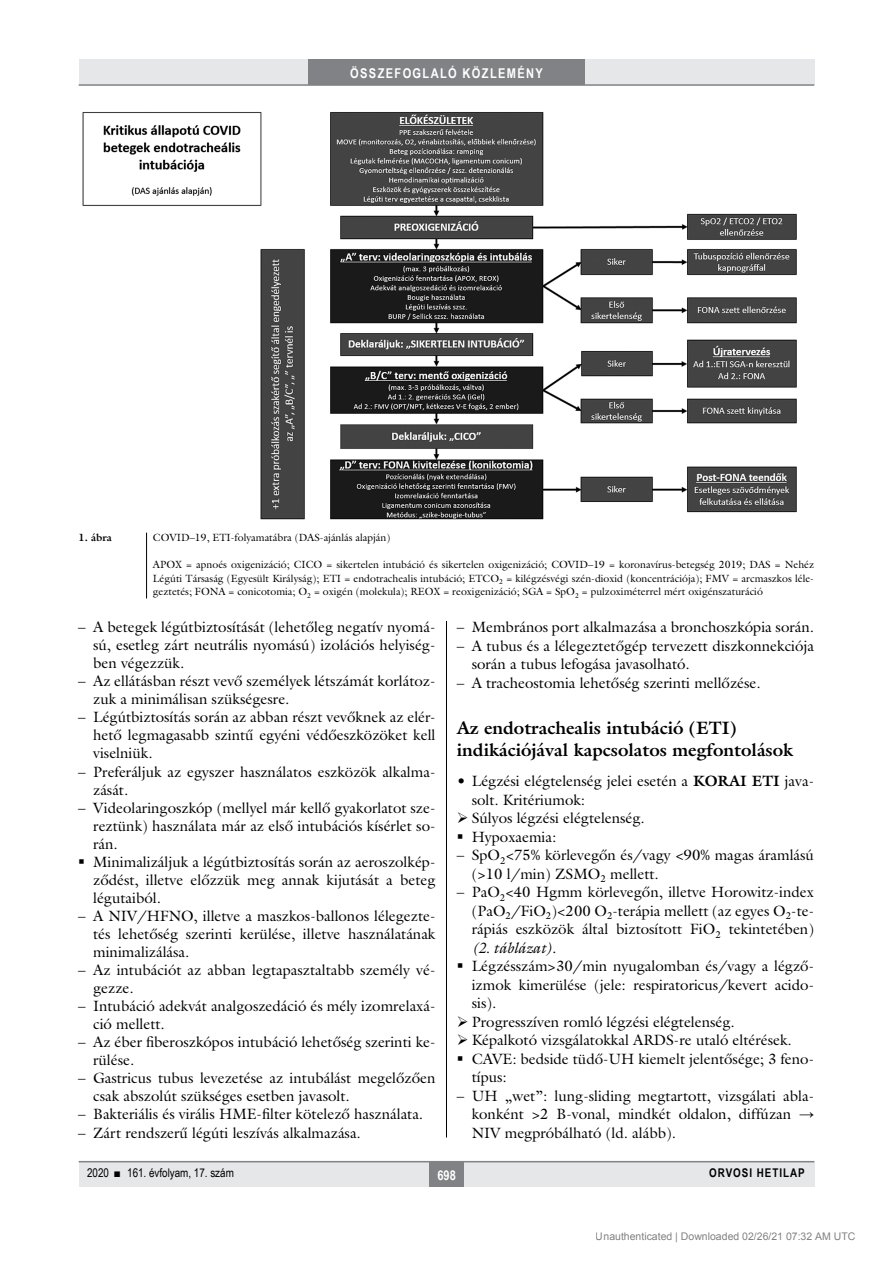
<style>
.page{position:relative;width:893px;height:1263px;background:#fff}
.page>*{position:absolute;margin:0;border:0;box-sizing:border-box;transform-origin:0 0}
.alcimbold{font:700 18px/22px "Galliard Reg";color:#000}
.Body_tompa{font:15px/18px "Galliard Reg";color:#000}
.t1{font:700 13.5px "Arial Narrow";letter-spacing:.1em;color:#fff}
.t2{font:12px "Arial Narrow";color:#000}
.t3{font:700 12px "Arial Narrow";letter-spacing:.08em;color:#000}
.kepalairas2{font:10.5px/13.5px "Galliard Reg";color:#000;text-align:justify}
.t4{font:10.5px "Arial";color:rgb(0 0 0/.5)}
.kepalairas1{font:700 10.5px "Galliard Reg";color:#000}
.s1{font-weight:700}
.s2{font-style:italic}
.s3{font-family:"Times New Roman"}
</style>
<div class="page">
<div style="left:79px;top:1161px;width:735px;height:25px;background:#e6e7e8"></div>
<hr style="left:79px;top:1161px;width:735px;height:1px;background:#808285">
<div style="left:430px;top:1161px;width:34px;height:25px;background:#808285"></div>
<div style="left:79px;top:60px;width:735px;height:25px;background:#e6e7e8"></div>
<div style="left:308px;top:60px;width:277px;height:25px;background:#808285"></div>
<hr style="left:79px;top:84px;width:735px;height:2px;background:#808285">
<hr style="left:446px;top:111px;width:1px;height:1026px;background:#000">
<div style="left:79px;top:111px;width:736px;height:421px;background:#fff"></div>
<img style="left:82px;top:112px;width:715px;height:408px">
<div style="left:79px;top:533px;width:735px;height:88px;background:#fff"></div>
<hr style="left:146px;top:533px;width:1px;height:65px;background:#000">
<p class="t1" style="left:350px;top:63px;width:194px">ÖSSZEFOGLALÓ KÖZLEMÉNY</p>
<p class="kepalairas1" style="left:79px;top:531px;width:35px">1. ábra</p>
<p class="kepalairas2" style="left:153px;top:531px;width:239px">COVID–19, ETI-folyamatábra (DAS-ajánlás alapján)</p>
<p class="kepalairas2" style="left:153px;top:558px;width:663px">APOX = apnoés oxigenizáció; CICO = sikertelen intubáció és sikertelen oxigenizáció; COVID–19 = koronavírus-betegség 2019; DAS = Nehéz Légúti Társaság (Egyesült Királyság); ETI = endotrachealis intubáció; ETCO<sub>2</sub> = kilégzésvégi szén-dioxid (koncentrációja); FMV = arcmaszkos léle&shy;geztetés; FONA = conicotomia; O<sub>2</sub> = oxigén (molekula); REOX = reoxigenizáció; SGA = SpO<sub>2</sub> = pulzoximéterrel mért oxigénszaturáció</p>
<p class="Body_tompa" style="left:93px;top:618px;width:344px;text-align:justify;text-indent:-15px">– A betegek légútbiztosítását (lehetőleg negatív nyomá&shy;sú, esetleg zárt neutrális nyomású) izolációs helyiség&shy;ben végezzük.</p>
<p class="Body_tompa" style="left:93px;top:672px;width:344px;text-indent:-15px">– Az ellátásban részt vevő személyek létszámát korlátoz&shy;zuk a minimálisan szükségesre.</p>
<p class="Body_tompa" style="left:93px;top:708px;width:344px;text-align:justify;text-indent:-15px">– Légútbiztosítás során az abban részt vevőknek az elér&shy;hető legmagasabb szintű egyéni védőeszközöket kell viselniük.</p>
<p class="Body_tompa" style="left:93px;top:762px;width:344px;text-indent:-15px">– Preferáljuk az egyszer használatos eszközök alkalma&shy;zását.</p>
<p class="Body_tompa" style="left:93px;top:798px;width:344px;text-align:justify;text-indent:-15px">– Videolaringoszkóp (mellyel már kellő gyakorlatot sze&shy;reztünk) használata már az első intubációs kísérlet so&shy;rán.</p>
<p class="Body_tompa" style="left:93px;top:852px;width:344px;text-align:justify;text-indent:-15px">▪ Minimalizáljuk a légútbiztosítás során az aeroszolkép&shy;ződést, illetve előzzük meg annak kijutását a beteg légutaiból.</p>
<p class="Body_tompa" style="left:93px;top:907px;width:344px;text-align:justify;text-indent:-15px">– A NIV/HFNO, illetve a maszkos-ballonos lélegezte&shy;tés lehetőség szerinti kerülése, illetve használatának minimalizálása.</p>
<p class="Body_tompa" style="left:93px;top:961px;width:344px;text-indent:-15px">– Az intubációt az abban legtapasztaltabb személy vé&shy;gezze.</p>
<p class="Body_tompa" style="left:93px;top:997px;width:344px;text-indent:-15px">– Intubáció adekvát analgoszedáció és mély izomrelaxá&shy;ció mellett.</p>
<p class="Body_tompa" style="left:93px;top:1033px;width:344px;text-indent:-15px">– Az éber fiberoszkópos intubáció lehetőség szerinti ke&shy;rülése.</p>
<p class="Body_tompa" style="left:93px;top:1069px;width:344px;text-indent:-15px">– Gastricus tubus levezetése az intubálást megelőzően csak abszolút szükséges esetben javasolt.</p>
<p class="Body_tompa" style="left:78px;top:1105px;width:347px">– Bakteriális és virális HME-filter kötelező használata.</p>
<p class="Body_tompa" style="left:78px;top:1123px;width:284px">– Zárt rendszerű légúti leszívás alkalmazása.</p>
<p class="Body_tompa" style="left:457px;top:618px;width:359px">– Membrános port alkalmazása a bronchoszkópia során.</p>
<p class="Body_tompa" style="left:472px;top:636px;width:344px;line-height:18.5px;text-indent:-15px">– A tubus és a lélegeztetőgép tervezett diszkonnekciója során a tubus lefogása javasolható.</p>
<p class="Body_tompa" style="left:457px;top:673px;width:305px">– A tracheostomia lehetőség szerinti mellőzése.</p>
<p class="alcimbold" style="left:457px;top:716px;width:338px">Az endotrachealis intubáció (ETI) indikációjával kapcsolatos megfontolások</p>
<p class="Body_tompa" style="left:472px;top:772px;width:344px;line-height:18.5px;text-indent:-15px">• Légzési elégtelenség jelei esetén a <span class="s1">KORAI ETI</span> java&shy;solt. Kritériumok:</p>
<p class="Body_tompa" style="left:457px;top:809px;width:190px">➢ Súlyos légzési elégtelenség.</p>
<p class="Body_tompa" style="left:457px;top:827px;width:101px">▪ Hypoxaemia:</p>
<p class="Body_tompa" style="left:472px;top:846px;width:344px;line-height:18.5px;text-indent:-15px">– SpO<sub>2</sub>&lt;75% körlevegőn és/vagy &lt;90% magas áramlású (&gt;10 l/min) ZSMO<sub>2</sub> mellett.</p>
<p class="Body_tompa" style="left:472px;top:883px;width:344px;line-height:18.5px;text-align:justify;text-indent:-15px">– PaO<sub>2</sub>&lt;40 Hgmm körlevegőn, illetve Horowitz-index (PaO<sub>2</sub>/FiO<sub>2</sub>)&lt;200 O<sub>2</sub>-terápia mellett (az egyes O<sub>2</sub>-te&shy;rápiás eszközök által biztosított FiO<sub>2</sub> tekintetében) <span class="s2">(2. táblázat).</span></p>
<p class="Body_tompa" style="left:472px;top:956px;width:344px;line-height:18.5px;text-align:justify;text-indent:-15px">▪ Légzésszám&gt;30/min nyugalomban és/vagy a légző&shy;izmok kimerülése (jele: respiratoricus/kevert acido&shy;sis).</p>
<p class="Body_tompa" style="left:457px;top:1012px;width:279px">➢ Progresszíven romló légzési elégtelenség.</p>
<p class="Body_tompa" style="left:457px;top:1031px;width:336px">➢ Képalkotó vizsgálatokkal ARDS-re utaló eltérések.</p>
<p class="Body_tompa" style="left:472px;top:1049px;width:344px;line-height:18.5px;text-indent:-15px">▪ CAVE: bedside tüdő-UH kiemelt jelentősége; 3 feno&shy;típus:</p>
<p class="Body_tompa" style="left:472px;top:1086px;width:344px;line-height:18.5px;text-align:justify;text-indent:-15px">– UH „wet”: lung-sliding megtartott, vizsgálati abla&shy;konként &gt;2 B-vonal, mindkét oldalon, diffúzan <span class="s3">→ </span>NIV megpróbálható (ld. alább).</p>
<p class="t2" style="left:87px;top:1164px;width:148px">2020 ■ 161. évfolyam, 17. szám</p>
<p class="t1" style="left:437px;top:1165px;width:20px">698</p>
<p class="t3" style="left:709px;top:1164px;width:97px">ORVOSI HETILAP</p>
<p class="t4" style="left:596px;top:1231px;width:261px">Unauthenticated | Downloaded 02/26/21 07:32 AM UTC</p>
</div>
